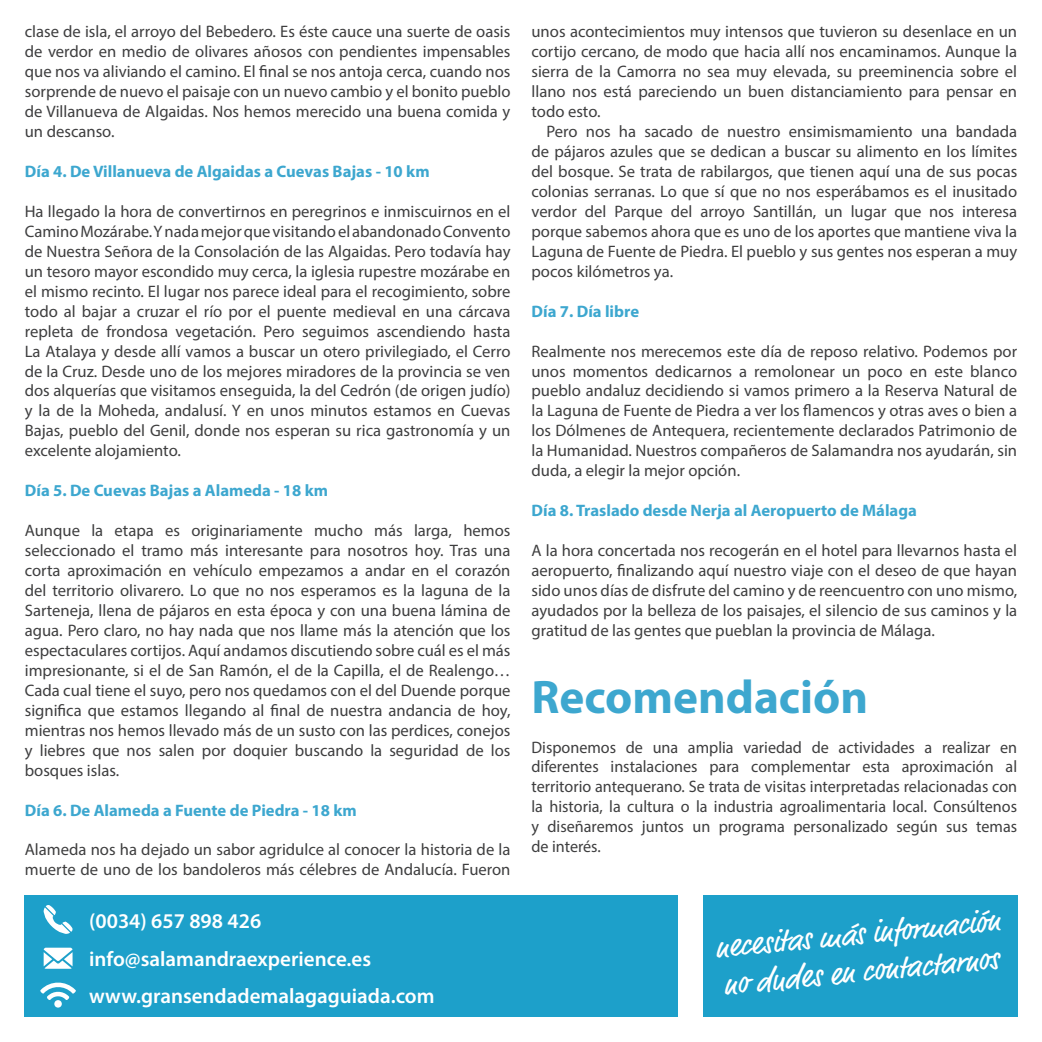
<style>
.page{position:relative;width:1042px;height:1042px;background:#fff}
.page>*{position:absolute;margin:0;border:0;box-sizing:border-box;transform-origin:0 0}
.t1{font:700 47.25px "Myriad Pro";color:#3da7cf}
.t2{font:31.5px "Market Web";color:#fff}
.t3{font:600 21px "Myriad Pro";color:#fff}
.t4{font:16.62px/19.9px "Myriad Pro";color:#3e3e3f;text-align:justify}
.t5{font:700 16.62px "Myriad Pro";color:#3da7cf}
</style>
<div class="page">
<div style="left:25px;top:895px;width:653px;height:122px;background:#1da0ca"></div>
<svg style="left:43px;top:905px;width:30px;height:29px"></svg>
<svg style="left:44px;top:947px;width:29px;height:22px"></svg>
<svg style="left:40px;top:982px;width:36px;height:26px"></svg>
<div style="left:703px;top:895px;width:314px;height:122px;background:#1da0ca"></div>
<p class="t4" style="left:25px;top:21px;width:487px">clase de isla, el arroyo del Bebedero. Es éste cauce una suerte de oasis de verdor en medio de olivares añosos con pendientes impensables que nos va aliviando el camino. El final se nos antoja cerca, cuando nos sorprende de nuevo el paisaje con un nuevo cambio y el bonito pueblo de Villanueva de Algaidas. Nos hemos merecido una buena comida y un descanso.</p>
<p class="t5" style="left:25px;top:160px;width:406px">Día 4. De Villanueva de Algaidas a Cuevas Bajas - 10 km</p>
<p class="t4" style="left:25px;top:201px;width:487px">Ha llegado la hora de convertirnos en peregrinos e inmiscuirnos en el Camino Mozárabe. Y nada mejor que visitando el abandonado Convento de Nuestra Señora de la Consolación de las Algaidas. Pero todavía hay un tesoro mayor escondido muy cerca, la iglesia rupestre mozárabe en el mismo recinto. El lugar nos parece ideal para el recogimiento, sobre todo al bajar a cruzar el río por el puente medieval en una cárcava repleta de frondosa vegetación. Pero seguimos ascendiendo hasta La Atalaya y desde allí vamos a buscar un otero privilegiado, el Cerro de la Cruz. Desde uno de los mejores miradores de la provincia se ven dos alquerías que visitamos enseguida, la del Cedrón (de origen judío) y la de la Moheda, andalusí. Y en unos minutos estamos en Cuevas Bajas, pueblo del Genil, donde nos esperan su rica gastronomía y un excelente alojamiento.</p>
<p class="t5" style="left:25px;top:480px;width:305px">Día 5. De Cuevas Bajas a Alameda - 18 km</p>
<p class="t4" style="left:25px;top:520px;width:487px">Aunque la etapa es originariamente mucho más larga, hemos seleccionado el tramo más interesante para nosotros hoy. Tras una corta aproximación en vehículo empezamos a andar en el corazón del territorio olivarero. Lo que no nos esperamos es la laguna de la Sarteneja, llena de pájaros en esta época y con una buena lámina de agua. Pero claro, no hay nada que nos llame más la atención que los espectaculares cortijos. Aquí andamos discutiendo sobre cuál es el más impresionante, si el de San Ramón, el de la Capilla, el de Realengo… Cada cual tiene el suyo, pero nos quedamos con el del Duende porque significa que estamos llegando al final de nuestra andancia de hoy, mientras nos hemos llevado más de un susto con las perdices, conejos y liebres que nos salen por doquier buscando la seguridad de los bosques islas.</p>
<p class="t5" style="left:25px;top:799px;width:333px">Día 6. De Alameda a Fuente de Piedra - 18 km</p>
<p class="t4" style="left:25px;top:839px;width:487px">Alameda nos ha dejado un sabor agridulce al conocer la historia de la muerte de uno de los bandoleros más célebres de Andalucía. Fueron</p>
<p class="t3" style="left:89px;top:908px;width:174px">(0034) 657 898 426</p>
<p class="t3" style="left:89px;top:945px;width:283px">info@salamandraexperience.es</p>
<p class="t3" style="left:89px;top:982px;width:347px">www.gransendademalagaguiada.com</p>
<p class="t4" style="left:531px;top:21px;width:487px">unos acontecimientos muy intensos que tuvieron su desenlace en un cortijo cercano, de modo que hacia allí nos encaminamos. Aunque la sierra de la Camorra no sea muy elevada, su preeminencia sobre el llano nos está pareciendo un buen distanciamiento para pensar en todo esto.</p>
<p class="t4" style="left:531px;top:121px;width:487px;text-indent:15px">Pero nos ha sacado de nuestro ensimismamiento una bandada de pájaros azules que se dedican a buscar su alimento en los límites del bosque. Se trata de rabilargos, que tienen aquí una de sus pocas colonias serranas. Lo que sí que no nos esperábamos es el inusitado verdor del Parque del arroyo Santillán, un lugar que nos interesa porque sabemos ahora que es uno de los aportes que mantiene viva la Laguna de Fuente de Piedra. El pueblo y sus gentes nos esperan a muy pocos kilómetros ya.</p>
<p class="t5" style="left:531px;top:300px;width:109px">Día 7. Día libre</p>
<p class="t4" style="left:531px;top:341px;width:487px">Realmente nos merecemos este día de reposo relativo. Podemos por unos momentos dedicarnos a remolonear un poco en este blanco pueblo andaluz decidiendo si vamos primero a la Reserva Natural de la Laguna de Fuente de Piedra a ver los flamencos y otras aves o bien a los Dólmenes de Antequera, recientemente declarados Patrimonio de la Humanidad. Nuestros compañeros de Salamandra nos ayudarán, sin duda, a elegir la mejor opción.</p>
<p class="t5" style="left:531px;top:500px;width:387px">Día 8. Traslado desde Nerja al Aeropuerto de Málaga</p>
<p class="t4" style="left:531px;top:540px;width:487px">A la hora concertada nos recogerán en el hotel para llevarnos hasta el aeropuerto, finalizando aquí nuestro viaje con el deseo de que hayan sido unos días de disfrute del camino y de reencuentro con uno mismo, ayudados por la belleza de los paisajes, el silencio de sus caminos y la gratitud de las gentes que pueblan la provincia de Málaga.</p>
<p class="t1" style="left:531px;top:666px;width:338px">Recomendación</p>
<p class="t4" style="left:531px;top:737px;width:487px">Disponemos de una amplia variedad de actividades a realizar en diferentes instalaciones para complementar esta aproximación al territorio antequerano. Se trata de visitas interpretadas relacionadas con la historia, la cultura o la industria agroalimentaria local. Consúltenos y diseñaremos juntos un programa personalizado según sus temas de interés.</p>
<p class="t2" style="left:713px;top:927px;width:287px;rotate:-5deg">necesitas más información</p>
<p class="t2" style="left:722px;top:964px;width:278px;rotate:-5deg">no dudes en contactarnos</p>
</div>
